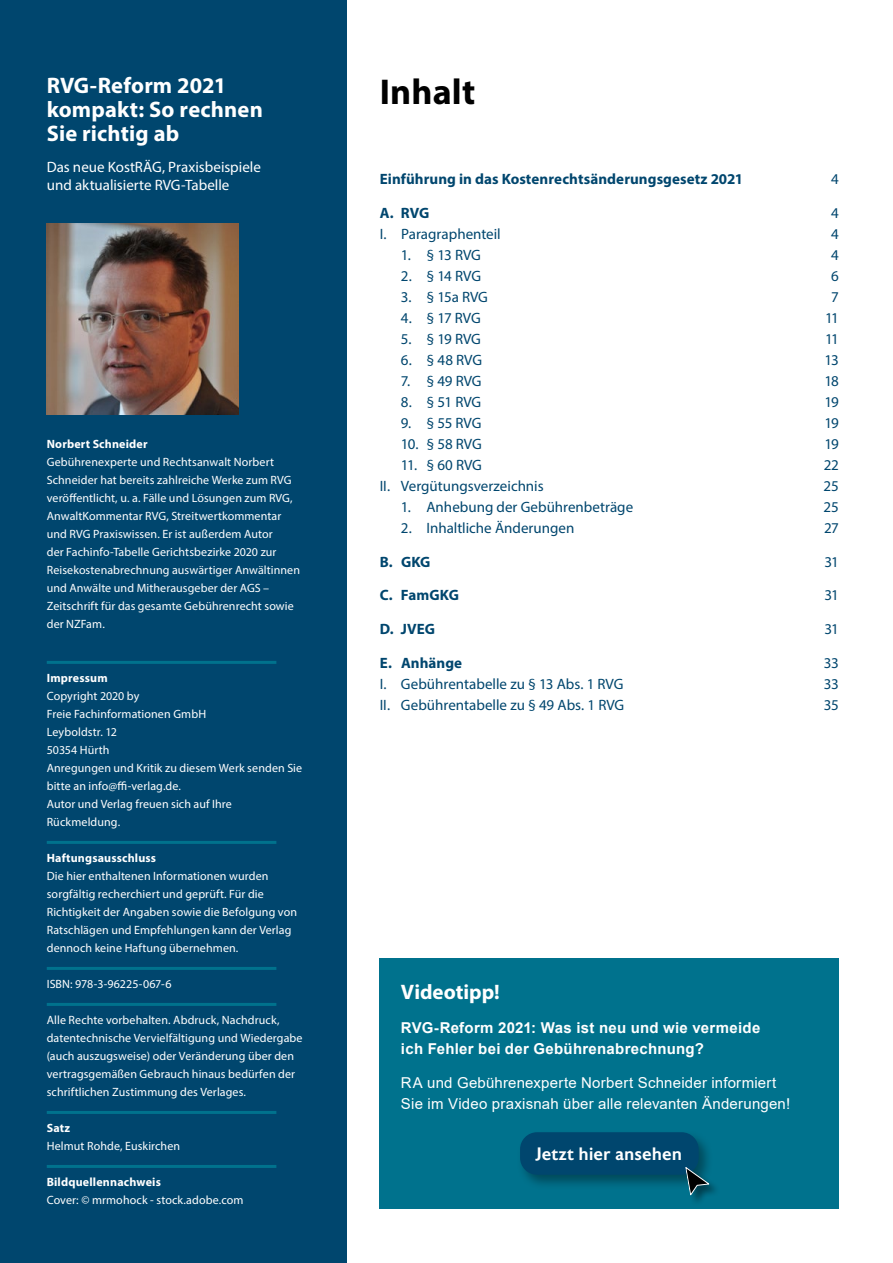
<style>
.page{position:relative;width:893px;height:1263px;background:#fff}
.page>*{position:absolute;margin:0;border:0;box-sizing:border-box;transform-origin:0 0}
._3_ihv_U{font:700 36px "Myriad Pro";letter-spacing:.005em;color:#000}
._2_Titel{font:700 22.5px/24px "Myriad Pro";letter-spacing:.005em;color:#fff}
._2_Impressum{font:700 21px "Myriad Pro";color:#fff}
._2_Impressum-2{font:500 18px "Astoria Sans";color:#fff}
.t1{font:15px "Myriad Pro";color:#00466e}
._2_Impressum-3{font:15px/21px "Arial";letter-spacing:.015em;color:#fff}
.t2{font:700 15px "Myriad Pro";letter-spacing:.005em;color:#00466e}
._2_Impressum-4{font:700 15px/21px "Arial";letter-spacing:.02em;color:#fff}
._2_Untertitel{font:15px/18px "Myriad Pro";color:#fff}
._2_Impressum-5{font:12px/18px "Myriad Pro";letter-spacing:.01em;color:#fff}
._2_ImpressumU{font:700 12px "Myriad Pro";letter-spacing:.015em;color:#fff}
.s1{font-weight:700}
</style>
<div class="page">
<div style="left:0;top:0;width:347px;height:1263px;background:#00466e"></div>
<img style="left:47px;top:224px;width:191px;height:191px">
<hr style="left:47px;top:661px;width:229px;height:3px;background:#00728d">
<hr style="left:47px;top:841px;width:229px;height:3px;background:#00728d">
<hr style="left:47px;top:967px;width:229px;height:3px;background:#00728d">
<hr style="left:47px;top:1003px;width:229px;height:3px;background:#00728d">
<hr style="left:47px;top:1111px;width:229px;height:3px;background:#00728d">
<hr style="left:47px;top:1165px;width:229px;height:3px;background:#00728d">
<div style="left:380px;top:958px;width:459px;height:251px;background:#00728d"></div>
<div style="left:517px;top:1129px;width:197px;height:61px;background:#000;opacity:.35"></div>
<div style="left:520px;top:1132px;width:179px;height:43px;background:#00466e;border-radius:17px"></div>
<div style="left:685px;top:1167px;width:36px;height:40px;background:#000;opacity:.45"></div>
<svg style="left:685px;top:1166px;width:26px;height:30px"></svg>
<p class="_2_Titel" style="left:47px;top:73px;width:218px">RVG-Reform 2021 kompakt: So rechnen<br>Sie richtig ab</p>
<p class="_2_Untertitel" style="left:47px;top:158px;width:216px">Das neue KostRÄG, Praxisbeispiele und aktualisierte RVG-Tabelle</p>
<p class="_2_ImpressumU" style="left:47px;top:436px;width:102px">Norbert Schneider</p>
<p class="_2_Impressum-5" style="left:47px;top:453px;width:255px">Gebührenexperte und Rechtsanwalt Norbert Schneider hat bereits zahlreiche Werke zum RVG veröffentlicht, u. a. Fälle und Lösungen zum RVG, AnwaltKommentar RVG, Streitwertkommentar und RVG Praxiswissen. Er ist außerdem Autor<br>der Fachinfo-Tabelle Gerichtsbezirke 2020 zur Reisekostenabrechnung auswärtiger Anwältinnen und Anwälte und Mitherausgeber der AGS – Zeitschrift für das gesamte Gebührenrecht sowie der NZFam.</p>
<p class="_2_ImpressumU" style="left:47px;top:670px;width:62px">Impressum</p>
<p class="_2_Impressum-5" style="left:47px;top:687px;width:161px">Copyright 2020 by<br>Freie Fachinformationen GmbH<br>Leyboldstr. 12<br>50354 Hürth</p>
<p class="_2_Impressum-5" style="left:47px;top:759px;width:257px">Anregungen und Kritik zu diesem Werk senden Sie bitte an info@ffi-verlag.de.<br>Autor und Verlag freuen sich auf Ihre<br>Rückmeldung.</p>
<p class="_2_Impressum-5" style="left:47px;top:849px;width:252px"><span class="s1">Haftungsausschluss<br></span>Die hier enthaltenen Informationen wurden sorgfältig recherchiert und geprüft. Für die Richtigkeit der Angaben sowie die Befolgung von Ratschlägen und Empfehlungen kann der Verlag dennoch keine Haftung übernehmen.</p>
<p class="_2_Impressum-5" style="left:47px;top:975px;width:126px">ISBN: 978-3-96225-067-6</p>
<p class="_2_Impressum-5" style="left:47px;top:1011px;width:257px">Alle Rechte vorbehalten. Abdruck, Nachdruck, datentechnische Vervielfältigung und Wiedergabe (auch auszugsweise) oder Veränderung über den vertragsgemäßen Gebrauch hinaus bedürfen der schriftlichen Zustimmung des Verlages.</p>
<p class="_2_Impressum-5" style="left:47px;top:1119px;width:135px"><span class="s1">Satz<br></span>Helmut Rohde, Euskirchen</p>
<p class="_2_Impressum-5" style="left:47px;top:1173px;width:198px"><span class="s1">Bildquellennachweis<br></span>Cover: © mrmohock - stock.adobe.com</p>
<p class="_3_ihv_U" style="left:380px;top:68px;width:97px">Inhalt</p>
<p class="t2" style="left:380px;top:169px;width:365px">Einführung in das Kostenrechtsänderungsgesetz 2021</p>
<p class="t1" style="left:831px;top:170px;width:9px">4</p>
<p class="t2" style="left:380px;top:203px;width:51px">A. RVG</p>
<p class="t1" style="left:831px;top:204px;width:9px">4</p>
<p class="t1" style="left:380px;top:225px;width:123px">I. Paragraphenteil</p>
<p class="t1" style="left:831px;top:225px;width:9px">4</p>
<p class="t1" style="left:401px;top:246px;width:81px">1. § 13 RVG</p>
<p class="t1" style="left:831px;top:246px;width:9px">4</p>
<p class="t1" style="left:401px;top:267px;width:82px">2. § 14 RVG</p>
<p class="t1" style="left:831px;top:267px;width:9px">6</p>
<p class="t1" style="left:401px;top:288px;width:89px">3. § 15a RVG</p>
<p class="t1" style="left:831px;top:288px;width:9px">7</p>
<p class="t1" style="left:401px;top:309px;width:81px">4. § 17 RVG</p>
<p class="t1" style="left:825px;top:309px;width:15px">11</p>
<p class="t1" style="left:401px;top:330px;width:81px">5. § 19 RVG</p>
<p class="t1" style="left:825px;top:330px;width:15px">11</p>
<p class="t1" style="left:401px;top:351px;width:83px">6. § 48 RVG</p>
<p class="t1" style="left:825px;top:351px;width:16px">13</p>
<p class="t1" style="left:401px;top:372px;width:82px">7. § 49 RVG</p>
<p class="t1" style="left:824px;top:372px;width:16px">18</p>
<p class="t1" style="left:401px;top:393px;width:82px">8. § 51 RVG</p>
<p class="t1" style="left:824px;top:393px;width:16px">19</p>
<p class="t1" style="left:401px;top:414px;width:82px">9. § 55 RVG</p>
<p class="t1" style="left:824px;top:414px;width:16px">19</p>
<p class="t1" style="left:401px;top:435px;width:82px">10. § 58 RVG</p>
<p class="t1" style="left:824px;top:435px;width:16px">19</p>
<p class="t1" style="left:401px;top:456px;width:83px">11. § 60 RVG</p>
<p class="t1" style="left:824px;top:456px;width:17px">22</p>
<p class="t1" style="left:380px;top:477px;width:165px">II. Vergütungsverzeichnis</p>
<p class="t1" style="left:824px;top:477px;width:17px">25</p>
<p class="t1" style="left:401px;top:498px;width:234px">1. Anhebung der Gebührenbeträge</p>
<p class="t1" style="left:824px;top:498px;width:17px">25</p>
<p class="t1" style="left:401px;top:519px;width:175px">2. Inhaltliche Änderungen</p>
<p class="t1" style="left:824px;top:519px;width:16px">27</p>
<p class="t2" style="left:380px;top:552px;width:52px">B. GKG</p>
<p class="t1" style="left:824px;top:552px;width:16px">31</p>
<p class="t2" style="left:380px;top:585px;width:81px">C. FamGKG</p>
<p class="t1" style="left:824px;top:586px;width:16px">31</p>
<p class="t2" style="left:380px;top:619px;width:57px">D. JVEG</p>
<p class="t1" style="left:824px;top:620px;width:16px">31</p>
<p class="t2" style="left:380px;top:653px;width:84px">E. Anhänge</p>
<p class="t1" style="left:824px;top:654px;width:16px">33</p>
<p class="t1" style="left:380px;top:675px;width:245px">I. Gebührentabelle zu § 13 Abs. 1 RVG</p>
<p class="t1" style="left:824px;top:675px;width:16px">33</p>
<p class="t1" style="left:380px;top:696px;width:246px">II. Gebührentabelle zu § 49 Abs. 1 RVG</p>
<p class="t1" style="left:824px;top:696px;width:16px">35</p>
<p class="_2_Impressum" style="left:401px;top:978px;width:100px">Videotipp!</p>
<p class="_2_Impressum-4" style="left:401px;top:1017px;width:361px">RVG-Reform 2021: Was ist neu und wie vermeide ich Fehler bei der Gebührenabrechnung?</p>
<p class="_2_Impressum-3" style="left:401px;top:1072px;width:391px">RA und Gebührenexperte Norbert Schneider informiert<br>Sie im Video praxisnah über alle relevanten Änderungen!</p>
<p class="_2_Impressum-2" style="left:535px;top:1144px;width:148px">Jetzt hier ansehen</p>
</div>
